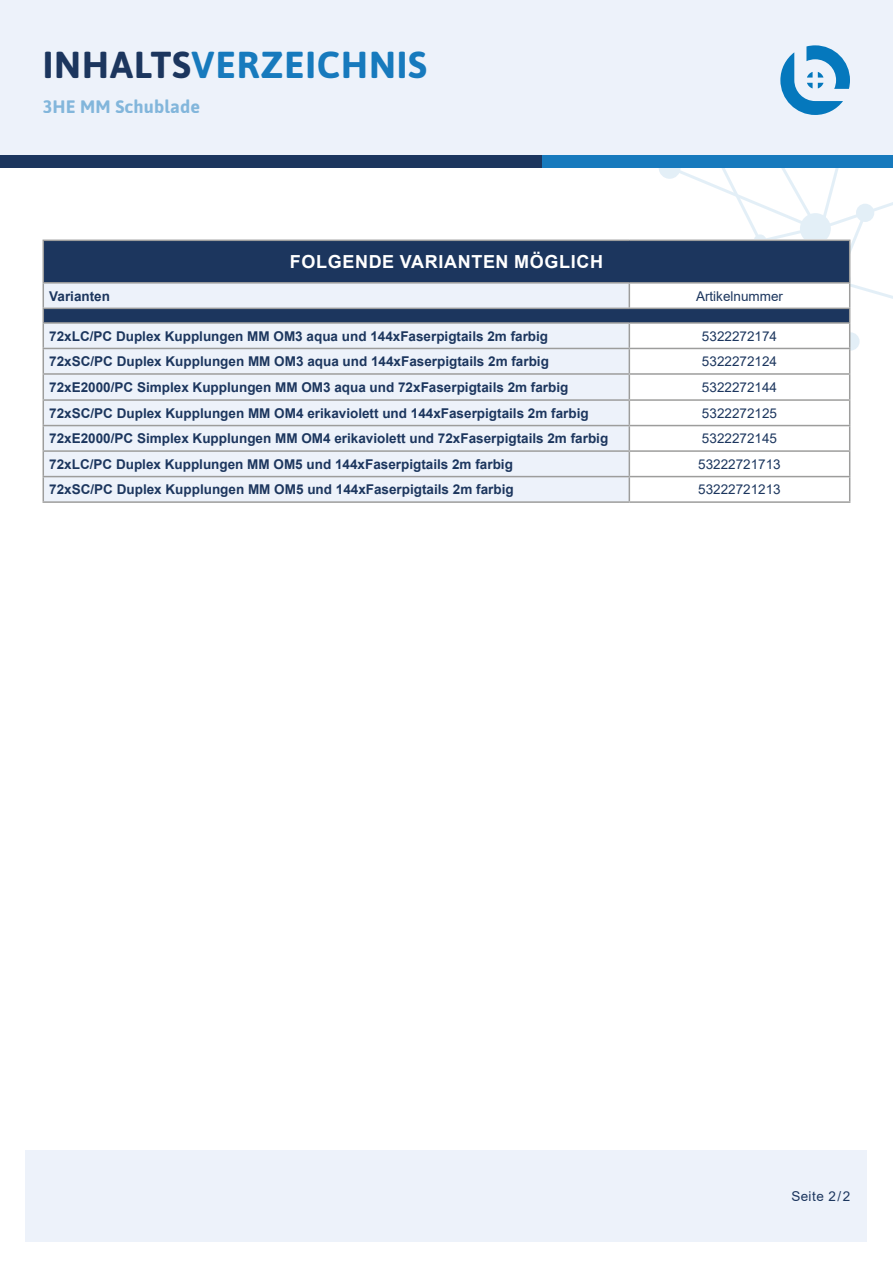
<style>
.page{position:relative;width:893px;height:1263px;background:#fff}
.page>*{position:absolute;margin:0;border:0;box-sizing:border-box;transform-origin:0 0}
.t1{font:700 37.5px "Asap";letter-spacing:.02em;color:#177abd}
.t2{font:700 37.5px "Asap";color:#177abd}
.t3{font:700 18px "Arial";letter-spacing:.035em;color:#fff}
.t4{font:700 18px "Asap";letter-spacing:.01em;color:#177abd}
.t5{font:700 13.5px "Arial";color:#1c365e}
.t6{font:13.5px "Arial";color:#1c365e}
.s1{color:#1c365e}
</style>
<div class="page">
<div style="left:0;top:0;width:893px;height:165px;background:#edf2fa"></div>
<svg style="left:780px;top:45px;width:70px;height:70px"></svg>
<div style="left:0;top:155px;width:694px;height:13px;background:#1c365e"></div>
<div style="left:542px;top:155px;width:351px;height:13px;background:#177abd"></div>
<div style="left:44px;top:241px;width:606px;height:81px;background:#1c365e"></div>
<svg style="left:44px;top:284px;width:585px;height:217px;background:#dfe5ef"></svg>
<hr style="left:43px;top:240px;width:586px;height:1px;background:#9d9d9c">
<hr style="left:43px;top:241px;width:1px;height:41px;background:#9d9d9c">
<hr style="left:629px;top:240px;width:221px;height:1px;background:#9d9d9c">
<hr style="left:43px;top:282px;width:586px;height:2px;background:#9d9d9c">
<hr style="left:629px;top:282px;width:221px;height:2px;background:#9d9d9c">
<svg style="left:629px;top:284px;width:1px;height:24px"></svg>
<hr style="left:43px;top:308px;width:586px;height:1px;background:#9d9d9c">
<hr style="left:629px;top:308px;width:221px;height:1px;background:#9d9d9c">
<hr style="left:43px;top:322px;width:586px;height:2px;background:#9d9d9c">
<hr style="left:629px;top:322px;width:221px;height:2px;background:#9d9d9c">
<hr style="left:43px;top:348px;width:586px;height:1px;background:#9d9d9c">
<hr style="left:629px;top:348px;width:221px;height:1px;background:#9d9d9c">
<hr style="left:43px;top:373px;width:586px;height:2px;background:#9d9d9c">
<hr style="left:629px;top:373px;width:221px;height:2px;background:#9d9d9c">
<hr style="left:43px;top:399px;width:586px;height:2px;background:#9d9d9c">
<hr style="left:629px;top:399px;width:221px;height:2px;background:#9d9d9c">
<hr style="left:43px;top:425px;width:586px;height:1px;background:#9d9d9c">
<hr style="left:629px;top:425px;width:221px;height:1px;background:#9d9d9c">
<hr style="left:43px;top:450px;width:586px;height:2px;background:#9d9d9c">
<hr style="left:629px;top:450px;width:221px;height:2px;background:#9d9d9c">
<hr style="left:43px;top:476px;width:586px;height:1px;background:#9d9d9c">
<svg style="left:43px;top:284px;width:1px;height:217px"></svg>
<hr style="left:629px;top:476px;width:221px;height:1px;background:#9d9d9c">
<svg style="left:629px;top:324px;width:1px;height:177px"></svg>
<svg style="left:650px;top:168px;width:243px;height:333px"></svg>
<hr style="left:43px;top:501px;width:586px;height:2px;background:#9d9d9c">
<hr style="left:629px;top:501px;width:221px;height:2px;background:#9d9d9c">
<div style="left:26px;top:1150px;width:841px;height:92px;background:#edf2fa"></div>
<h1 class="t1" style="left:43px;top:38px;width:386px"><span class="s1">INHALTS</span>VERZEICHNIS</h1>
<h1 class="t2" style="left:43px;top:38px;width:399px"><span class="s1">PRODUKT</span>DAT NBLATT</h1>
<h2 class="t4" style="left:43px;top:93px;width:159px">3HE MM Schublade</h2>
<h2 class="t3" style="left:290px;top:249px;width:315px">FOLGENDE VARIANTEN MÖGLICH</h2>
<p class="t5" style="left:49px;top:286px;width:62px">Varianten</p>
<p class="t6" style="left:696px;top:286px;width:89px">Artikelnummer</p>
<p class="t5" style="left:49px;top:326px;width:500px">72xLC/PC Duplex Kupplungen MM OM3 aqua und 144xFaserpigtails 2m farbig</p>
<p class="t6" style="left:702px;top:327px;width:77px">5322272174</p>
<p class="t5" style="left:49px;top:352px;width:501px">72xSC/PC Duplex Kupplungen MM OM3 aqua und 144xFaserpigtails 2m farbig</p>
<p class="t6" style="left:702px;top:352px;width:77px">5322272124</p>
<p class="t5" style="left:49px;top:378px;width:521px">72xE2000/PC Simplex Kupplungen MM OM3 aqua und 72xFaserpigtails 2m farbig</p>
<p class="t6" style="left:702px;top:378px;width:77px">5322272144</p>
<p class="t5" style="left:49px;top:403px;width:541px">72xSC/PC Duplex Kupplungen MM OM4 erikaviolett und 144xFaserpigtails 2m farbig</p>
<p class="t6" style="left:702px;top:404px;width:77px">5322272125</p>
<p class="t5" style="left:49px;top:429px;width:560px">72xE2000/PC Simplex Kupplungen MM OM4 erikaviolett und 72xFaserpigtails 2m farbig</p>
<p class="t6" style="left:702px;top:429px;width:77px">5322272145</p>
<p class="t5" style="left:49px;top:454px;width:465px">72xLC/PC Duplex Kupplungen MM OM5 und 144xFaserpigtails 2m farbig</p>
<p class="t6" style="left:698px;top:455px;width:84px">53222721713</p>
<p class="t5" style="left:49px;top:480px;width:466px">72xSC/PC Duplex Kupplungen MM OM5 und 144xFaserpigtails 2m farbig</p>
<p class="t6" style="left:698px;top:480px;width:84px">53222721213</p>
<p class="t6" style="left:791px;top:1187px;width:61px">Seite 2/2</p>
</div>
